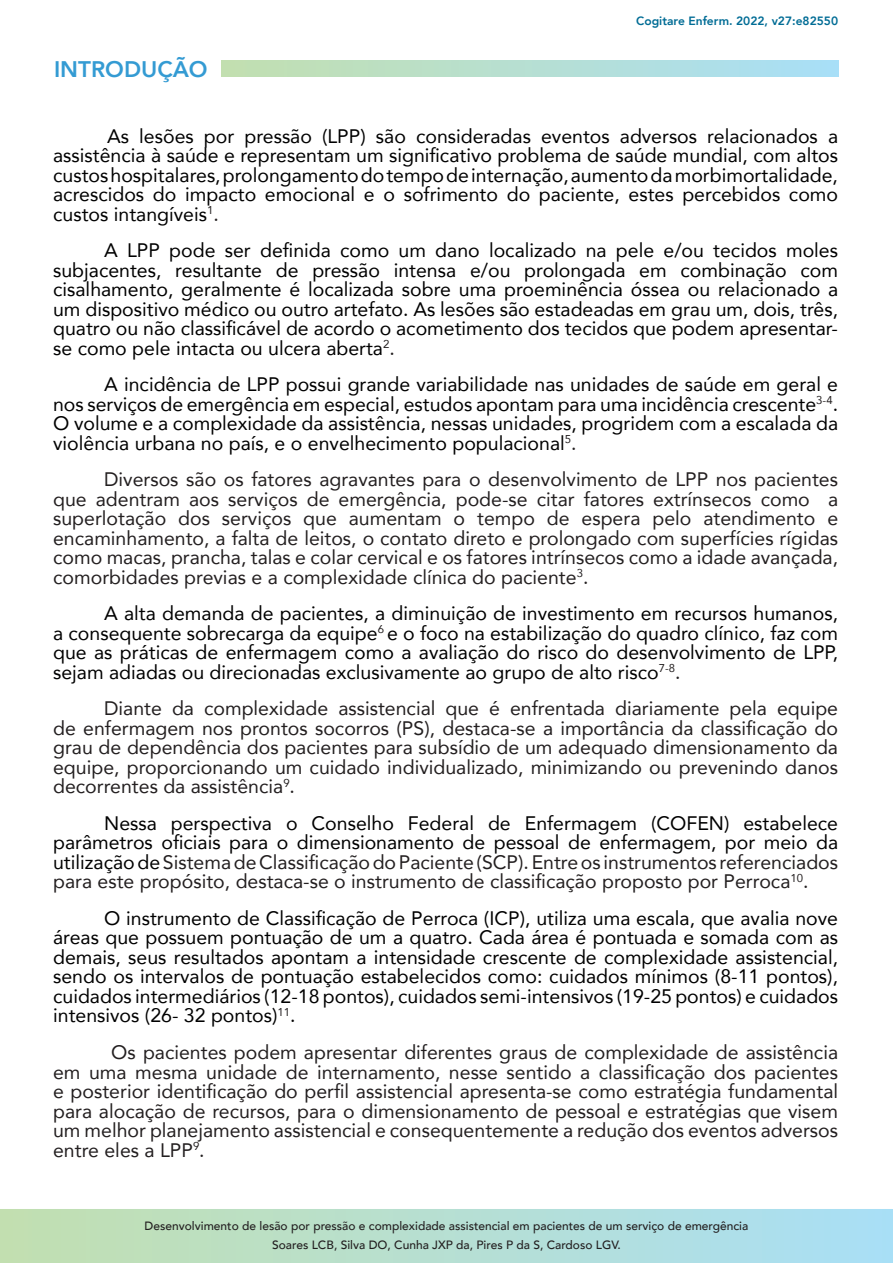
<style>
.page{position:relative;width:893px;height:1263px;background:#fff}
.page>*{position:absolute;margin:0;border:0;box-sizing:border-box;transform-origin:0 0}
.t1{font:800 22.5px "Avenir";color:#349bd3}
.TEXTO{font:19.5px/19.5px "Avenir";color:#000001;text-align:justify}
.TEXTO-2{font:19.5px/19.5px "Avenir";color:#231f20;text-align:justify}
.t2{font:500 12px/18.6px "Avenir";color:#231f20;text-align:center}
.t3{font:800 12px "Avenir";color:#006c95}
.s1{color:#231f20}
.s2{color:#000001}
</style>
<div class="page">
<svg style="left:0;top:1209px;width:893px;height:54px;background:#b6dfd2"></svg>
<div style="left:221px;top:60px;width:618px;height:17px;background:linear-gradient(to right,#c3dfaf,#a9dff7)"></div>
<p class="t1" style="left:54px;top:48px;width:155px">INTRODUÇÃO</p>
<p class="t3" style="left:636px;top:10px;width:203px">Cogitare Enferm. 2022, v27:e82550</p>
<p class="TEXTO" style="left:53px;top:126px;width:786px;text-indent:54px">As lesões por pressão (LPP) são consideradas eventos adversos relacionados a assistência à saúde e representam um significativo problema de saúde mundial, com altos custos hospitalares, prolongamento do tempo de internação, aumento da morbimortalidade, acrescidos do impacto emocional e o sofrimento do paciente, estes percebidos como custos intangíveis<sup>1</sup><span class="s1">.</span></p>
<p class="TEXTO" style="left:53px;top:240px;width:786px;text-indent:51px">A LPP pode ser definida como um dano localizado na pele e/ou tecidos moles subjacentes, resultante de pressão intensa e/ou prolongada em combinação com cisalhamento, geralmente é localizada sobre uma proeminência óssea ou relacionado a um dispositivo médico ou outro artefato. As lesões são estadeadas em grau um, dois, três, quatro ou não classificável de acordo o acometimento dos tecidos que podem apresentar&shy;se como pele intacta ou ulcera aberta<sup>2</sup><span class="s1">.</span></p>
<p class="TEXTO" style="left:53px;top:374px;width:786px;text-indent:51px">A incidência de LPP possui grande variabilidade nas unidades de saúde em geral e nos serviços de emergência em especial, estudos apontam para uma incidência crescente<sup>3-4</sup>.<br>O volume e a complexidade da assistência, nessas unidades, progridem com a escalada da violência urbana no país, e o envelhecimento populacional<sup>5</sup><span class="s1">.</span></p>
<p class="TEXTO-2" style="left:53px;top:469px;width:786px;text-indent:51px">Diversos são os fatores agravantes para o desenvolvimento de LPP nos pacientes que adentram aos serviços de emergência, pode-se citar fatores extrínsecos como a superlotação dos serviços que aumentam o tempo de espera pelo atendimento e encaminhamento, a falta de leitos, o contato direto e prolongado com superfícies rígidas como macas, prancha, talas e colar cervical e os fatores intrínsecos como a idade avançada, comorbidades previas e a complexidade clínica do paciente<sup>3</sup>.</p>
<p class="TEXTO" style="left:53px;top:603px;width:786px;text-indent:51px">A alta demanda de pacientes, a diminuição de investimento em recursos humanos, a consequente sobrecarga da equipe<sup>6</sup> e o foco na estabilização do quadro clínico, faz com que as práticas de enfermagem como a avaliação do risco do desenvolvimento de LPP, sejam adiadas ou direcionadas exclusivamente ao grupo de alto risco<sup>7-8</sup><span class="s1">.</span></p>
<p class="TEXTO-2" style="left:53px;top:698px;width:786px;text-indent:51px">Diante da complexidade assistencial que é enfrentada diariamente pela equipe de enfermagem nos prontos socorros (PS), destaca-se a importância da classificação do grau de dependência dos pacientes para subsídio de um adequado dimensionamento da equipe, proporcionando um cuidado individualizado, minimizando ou prevenindo danos decorrentes da assistência<sup>9</sup>.</p>
<p class="TEXTO-2" style="left:53px;top:813px;width:786px;text-indent:51px"><span class="s2">Nessa perspectiva o Conselho Federal de Enfermagem (COFEN) estabelece parâmetros oficiais para o dimensionamento de pessoal de enfermagem, por meio da utilização de</span> Sistema de Classificação do Paciente (SCP). Entre os instrumentos referenciados para este propósito, destaca-se o instrumento de classificação proposto por Perroca<sup>10</sup>.</p>
<p class="TEXTO" style="left:53px;top:908px;width:786px;text-indent:51px">O instrumento de Classificação de Perroca (ICP), utiliza uma escala, que avalia nove áreas que possuem pontuação de um a quatro. Cada área é pontuada e somada com as demais, seus resultados apontam a intensidade crescente de complexidade assistencial, sendo os intervalos de pontuação estabelecidos como: cuidados mínimos (8-11 pontos), cuidados intermediários (12-18 pontos), cuidados semi-intensivos (19-25 pontos) e cuidados intensivos (26- 32 pontos)<sup>11</sup>.</p>
<p class="TEXTO-2" style="left:53px;top:1042px;width:786px;text-indent:58px">Os pacientes podem apresentar diferentes graus de complexidade de assistência em uma mesma unidade de internamento, nesse sentido a classificação dos pacientes e posterior identificação do perfil assistencial apresenta-se como estratégia fundamental para alocação de recursos, para o dimensionamento de pessoal e estratégias que visem um melhor planejamento assistencial e consequentemente a redução dos eventos adversos entre eles a LPP<sup>9</sup>.</p>
<p class="t2" style="left:145px;top:1216px;width:605px">Desenvolvimento de lesão por pressão e complexidade assistencial em pacientes de um serviço de emergência<br>Soares LCB, Silva DO, Cunha JXP da, Pires P da S, Cardoso LGV.</p>
</div>
